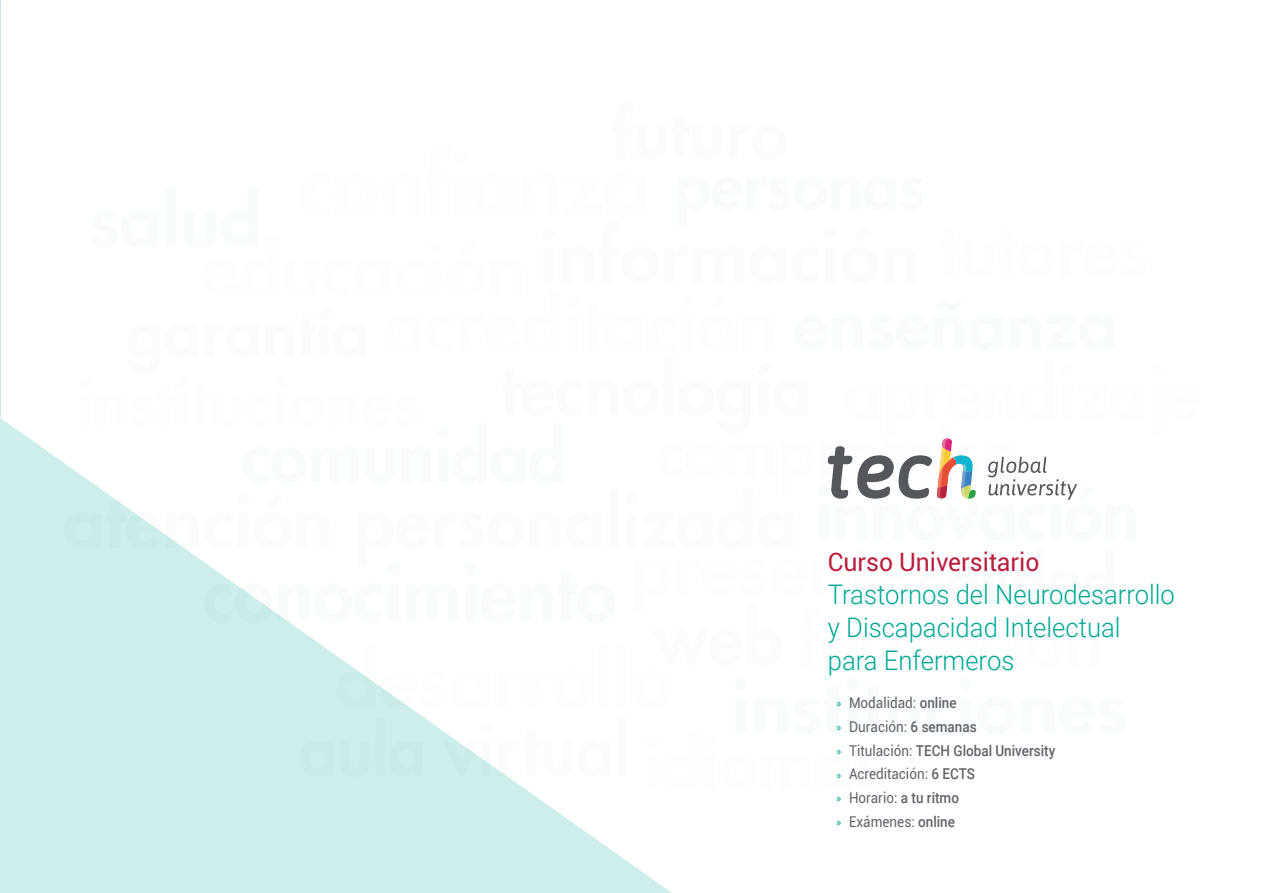
<style>
.page{position:relative;width:1263px;height:893px;background:#fff}
.page>*{position:absolute;margin:0;border:0;box-sizing:border-box;transform-origin:0 0}
.t1{font:300 27px/33px "Roboto";color:#00a996;scale:.95 1}
.t2{font:25.5px "Roboto";color:#ba1e3c}
.t3{font:15px/23.7px "Roboto";color:#61646a;scale:.9 1}
.s1{font-size:12px;color:#00a996}
.s2{font-weight:500}
</style>
<div class="page">
<svg style="left:0;top:418px;width:672px;height:475px;background:#d1efec"></svg>
<svg style="left:64px;top:418px;width:1013px;height:372px"></svg>
<h2 class="t2" style="left:828px;top:544px;width:213px">Curso Universitario</h2>
<h1 class="t1" style="left:828px;top:576px;width:367px">Trastornos del Neurodesarrollo y Discapacidad Intelectual para Enfermeros</h1>
<p class="t3" style="left:836px;top:690px;width:245px"><span class="s1">»</span> Modalidad: <span class="s2">online<br></span><span class="s1">»</span> Duración: <span class="s2">6 semanas<br></span><span class="s1">»</span> Titulación: <span class="s2">TECH Global University </span><span class="s1">»</span> Acreditación: <span class="s2">6 ECTS<br></span><span class="s1">»</span> Horario: <span class="s2">a tu ritmo<br></span><span class="s1">»</span> Exámenes: <span class="s2">online</span></p>
</div>
